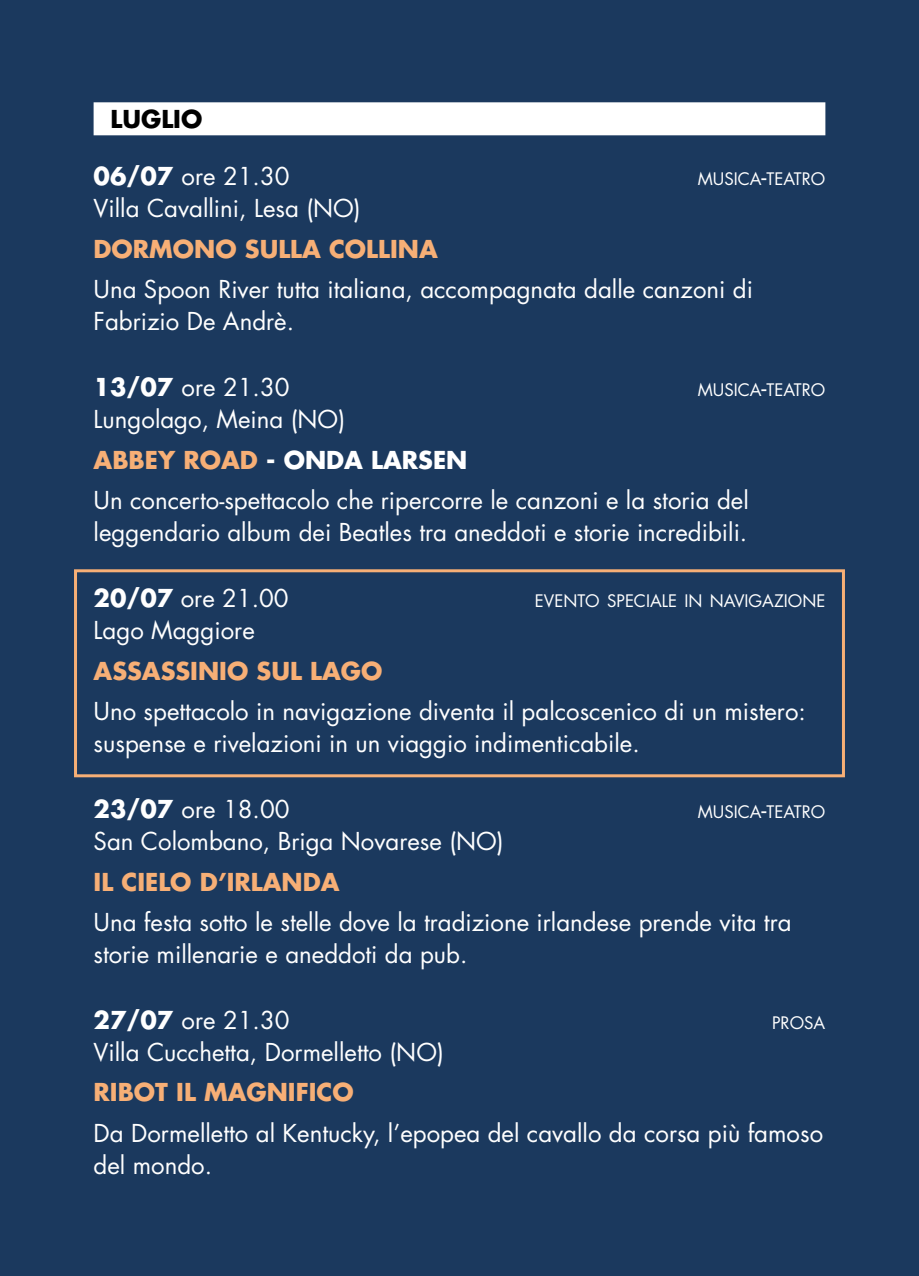
<style>
.page{position:relative;width:919px;height:1276px;background:#fff}
.page>*{position:absolute;margin:0;border:0;box-sizing:border-box;transform-origin:0 0}
.t1{font:24px/32.1px "Futura Std";color:#fff}
.t2{font:700 24px "Futura Std";color:#f7af76}
.t3{font:700 24px "Futura Std";color:#000}
.t4{font:16.8px "Futura Std";color:#fff}
.s1{font-weight:700}
.s2{font-size:24px}
.s3{font-weight:700;color:#f7af76}
</style>
<div class="page">
<div style="left:0;top:0;width:918px;height:1276px;background:#1b395e"></div>
<div style="left:74px;top:569px;width:770px;height:208px;border:3px solid #f7af76"></div>
<div style="left:94px;top:102px;width:731px;height:33px;background:#fff"></div>
<p class="t3" style="left:111px;top:103px;width:93px">LUGLIO</p>
<p class="t1" style="left:94px;top:161px;width:197px"><span class="s1">06/07</span> ore 21.30</p>
<p class="t4" style="left:697px;top:168px;width:129px">MUSICA<span class="s2">-</span>TEATRO</p>
<p class="t1" style="left:94px;top:193px;width:269px">Villa Cavallini, Lesa (NO)</p>
<p class="t2" style="left:94px;top:233px;width:345px">DORMONO SULLA COLLINA</p>
<p class="t1" style="left:94px;top:274px;width:661px">Una Spoon River tutta italiana, accompagnata dalle canzoni di<br>Fabrizio De Andrè.</p>
<p class="t1" style="left:94px;top:372px;width:197px"><span class="s1">13/07</span> ore 21.30</p>
<p class="t4" style="left:697px;top:379px;width:129px">MUSICA<span class="s2">-</span>TEATRO</p>
<p class="t1" style="left:94px;top:399px;width:656px;line-height:40.5px">Lungolago, Meina (NO)<br><span class="s3">ABBEY ROAD</span> <span class="s1">- ONDA LARSEN<br></span>Un concerto-spettacolo che ripercorre le canzoni e la storia del</p>
<p class="t1" style="left:94px;top:516px;width:655px">leggendario album dei Beatles tra aneddoti e storie incredibili.</p>
<p class="t1" style="left:94px;top:582px;width:197px"><span class="s1">20/07</span> ore 21.00</p>
<p class="t4" style="left:535px;top:590px;width:292px">EVENTO SPECIALE IN NAVIGAZIONE</p>
<p class="t1" style="left:94px;top:614px;width:163px">Lago Maggiore</p>
<p class="t2" style="left:94px;top:654px;width:290px">ASSASSINIO SUL LAGO</p>
<p class="t1" style="left:94px;top:695px;width:713px">Uno spettacolo in navigazione diventa il palcoscenico di un mistero: suspense e rivelazioni in un viaggio indimenticabile.</p>
<p class="t1" style="left:94px;top:793px;width:197px"><span class="s1">23/07</span> ore 18.00</p>
<p class="t4" style="left:697px;top:801px;width:129px">MUSICA<span class="s2">-</span>TEATRO</p>
<p class="t1" style="left:94px;top:825px;width:412px">San Colombano, Briga Novarese (NO)</p>
<p class="t2" style="left:94px;top:865px;width:247px">IL CIELO D’IRLANDA</p>
<p class="t1" style="left:94px;top:906px;width:699px">Una festa sotto le stelle dove la tradizione irlandese prende vita tra storie millenarie e aneddoti da pub.</p>
<p class="t1" style="left:94px;top:1004px;width:197px"><span class="s1">27/07</span> ore 21.30</p>
<p class="t4" style="left:772px;top:1012px;width:55px">PROSA</p>
<p class="t1" style="left:94px;top:1036px;width:352px">Villa Cucchetta, Dormelletto (NO)</p>
<p class="t2" style="left:94px;top:1076px;width:261px">RIBOT IL MAGNIFICO</p>
<p class="t1" style="left:94px;top:1117px;width:731px">Da Dormelletto al Kentucky, l’epopea del cavallo da corsa più famoso del mondo.</p>
</div>
